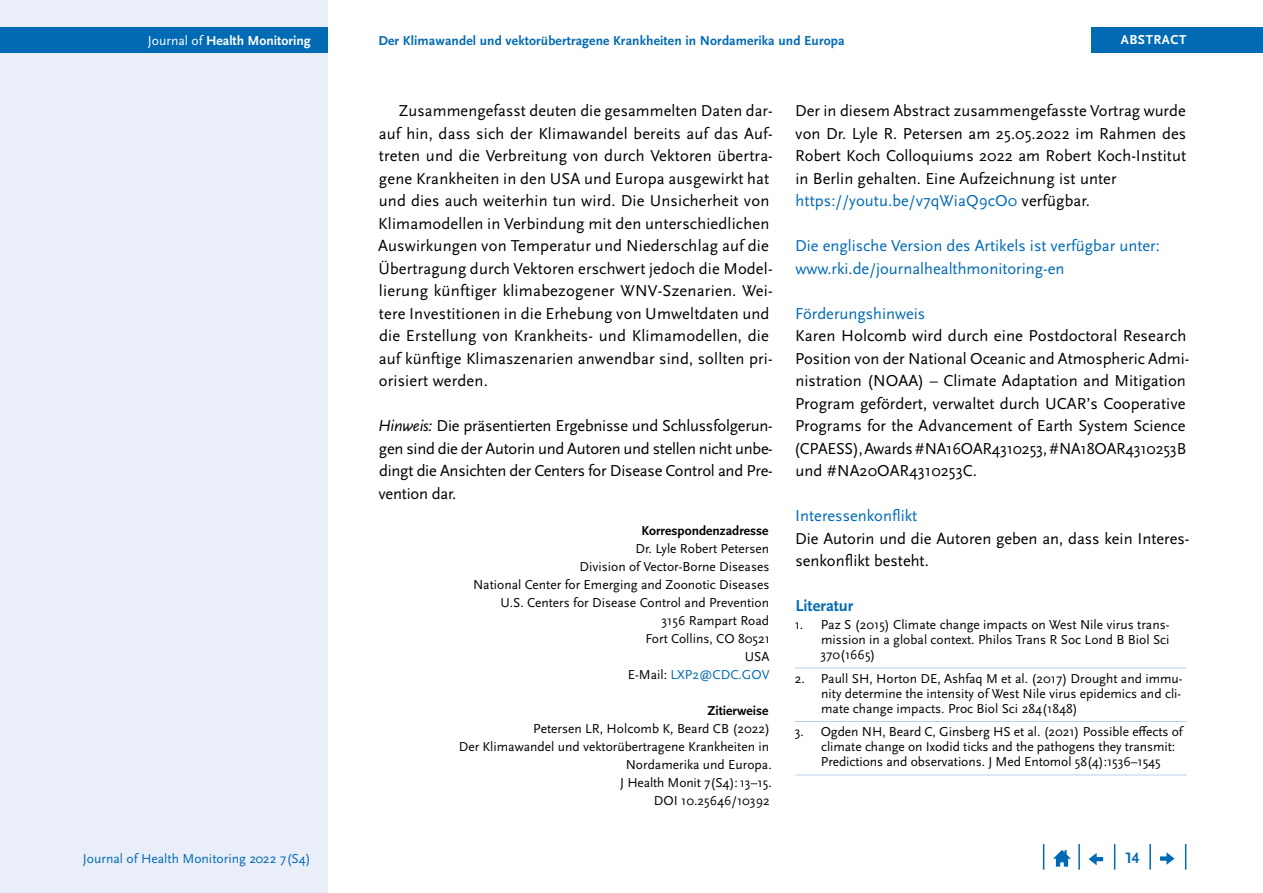
<style>
.page{position:relative;width:1263px;height:893px;background:#fff}
.page>*{position:absolute;margin:0;border:0;box-sizing:border-box;transform-origin:0 0}
.t1{font:16.5px/22.5px "Scala Sans Pro";letter-spacing:.005em;color:#000}
.t2{font:16.5px/22.5px "Scala Sans Pro";color:#006ab4}
.t3{font:700 16.5px "Scala Sans Pro";color:#006ab4}
.t4{font:700 15.75px "Scala Sans Pro";color:#006ab4}
.t5{font:13.65px "Scala Sans Pro";color:#006ab4}
.t6{font:700 13.65px "Scala Sans Pro";color:#fff}
.t7{font:13.5px/18px "Scala Sans Pro";color:#000;text-align:justify}
.t8{font:700 13.5px "Scala Sans Pro";letter-spacing:.01em;color:#006ab4}
.t9{font:700 13.5px "Scala Sans Pro";color:#000}
.t10{font:700 13.5px "Scala Sans Pro";letter-spacing:.04em;color:#fff}
.s1{font-weight:400}
.s2{font-style:italic}
.s3{color:#006ab4}
</style>
<div class="page">
<div style="left:0;top:0;width:327px;height:893px;background:#eaeef9"></div>
<div style="left:0;top:28px;width:327px;height:25px;background:#006ab4"></div>
<svg style="left:1185px;top:844px;width:1px;height:26px"></svg>
<hr style="left:1149px;top:844px;width:2px;height:26px;background:#006ab4">
<svg style="left:1114px;top:844px;width:1px;height:26px"></svg>
<hr style="left:1078px;top:844px;width:2px;height:26px;background:#006ab4">
<svg style="left:1043px;top:844px;width:1px;height:26px"></svg>
<svg style="left:1053px;top:850px;width:18px;height:17px"></svg>
<svg style="left:1089px;top:853px;width:14px;height:12px"></svg>
<svg style="left:1160px;top:852px;width:14px;height:13px"></svg>
<div style="left:1091px;top:28px;width:172px;height:25px;background:#006ab4"></div>
<hr style="left:795px;top:668px;width:391px;height:1px;background:#bdceeb">
<hr style="left:795px;top:721px;width:391px;height:1px;background:#bdceeb">
<hr style="left:795px;top:775px;width:391px;height:1px;background:#bdceeb">
<p class="t6" style="left:148px;top:33px;width:164px"><span class="s1">Journal of</span> Health Monitoring</p>
<p class="t8" style="left:378px;top:33px;width:468px">Der Klimawandel und vektorübertragene Krankheiten in Nordamerika und Europa</p>
<p class="t10" style="left:1121px;top:32px;width:67px">ABSTRACT</p>
<p class="t1" style="left:378px;top:99px;width:396px;text-indent:20px">Zusammengefasst deuten die gesammelten Daten dar&shy;auf hin, dass sich der Klimawandel bereits auf das Auf&shy;treten und die Verbreitung von durch Vektoren übertra&shy;gene Krankheiten in den USA und Europa ausgewirkt hat und dies auch weiterhin tun wird. Die Unsicherheit von Klimamodellen in Verbindung mit den unterschiedlichen Auswirkungen von Temperatur und Niederschlag auf die Übertragung durch Vektoren erschwert jedoch die Model&shy;lierung künftiger klimabezogener WNV-Szenarien. Wei&shy;tere Investitionen in die Erhebung von Umweltdaten und die Erstellung von Krankheits- und Klimamodellen, die auf künftige Klimaszenarien anwendbar sind, sollten pri&shy;orisiert werden.</p>
<p class="t1" style="left:378px;top:414px;width:396px;text-align:justify"><span class="s2">Hinweis:</span> Die präsentierten Ergebnisse und Schlussfolgerun&shy;gen sind die der Autorin und Autoren und stellen nicht unbe&shy;dingt die Ansichten der Centers for Disease Control and Pre&shy;vention dar.</p>
<p class="t9" style="left:641px;top:522px;width:129px">Korrespondenzadresse</p>
<p class="t7" style="left:473px;top:539px;width:298px;text-align:right">Dr. Lyle Robert Petersen<br>Division of Vector-Borne Diseases<br>National Center for Emerging and Zoonotic Diseases<br>U.S. Centers for Disease Control and Prevention<br>3156 Rampart Road<br>Fort Collins, CO 80521<br>USA<br>E-Mail: <span class="s3">LXP2@CDC.GOV</span></p>
<p class="t9" style="left:707px;top:702px;width:63px">Zitierweise</p>
<p class="t7" style="left:459px;top:719px;width:314px;text-align:right">Petersen LR, Holcomb K, Beard CB (2022)<br>Der Klimawandel und vektorübertragene Krankheiten in Nordamerika und Europa.<br>J Health Monit 7(S4):13–15.<br>DOI 10.25646/10392</p>
<p class="t1" style="left:795px;top:99px;width:393px">Der in diesem Abstract zusammengefasste Vortrag wurde von Dr. Lyle R. Petersen am 25.05.2022 im Rahmen des Robert Koch Colloquiums 2022 am Robert Koch-Institut in Berlin gehalten. Eine Aufzeichnung ist unter <span class="s3">https://youtu.be/v7qWiaQ9cO0</span> verfügbar.</p>
<p class="t2" style="left:795px;top:234px;width:366px">Die englische Version des Artikels ist verfügbar unter: www.rki.de/journalhealthmonitoring-en</p>
<p class="t2" style="left:795px;top:302px;width:132px">Förderungshinweis</p>
<p class="t1" style="left:794px;top:324px;width:397px">Karen Holcomb wird durch eine Postdoctoral Research Position von der National Oceanic and Atmospheric Admi&shy;nistration (NOAA) – Climate Adaptation and Mitigation Program gefördert, verwaltet durch UCAR’s Cooperative Programs for the Advancement of Earth System Science (CPAESS), Awards #NA16OAR4310253, #NA18OAR4310253B und #NA20OAR4310253C.</p>
<p class="t2" style="left:795px;top:504px;width:124px">Interessenkonflikt</p>
<p class="t1" style="left:795px;top:527px;width:396px">Die Autorin und die Autoren geben an, dass kein Interes&shy;senkonflikt besteht.</p>
<p class="t3" style="left:795px;top:596px;width:60px">Literatur</p>
<p class="t7" style="left:820px;top:617px;width:351px;line-height:15px;text-indent:-26px">1. Paz S (2015) Climate change impacts on West Nile virus trans&shy;mission in a global context. Philos Trans R Soc Lond B Biol Sci 370(1665)</p>
<p class="t7" style="left:821px;top:671px;width:363px;line-height:15px;text-indent:-26px">2. Paull SH, Horton DE, Ashfaq M et al. (2017) Drought and immu&shy;nity determine the intensity of West Nile virus epidemics and cli&shy;mate change impacts. Proc Biol Sci 284(1848)</p>
<p class="t7" style="left:821px;top:724px;width:363px;line-height:15px;text-align:left;text-indent:-26px">3. Ogden NH, Beard C, Ginsberg HS et al. (2021) Possible effects of climate change on Ixodid ticks and the pathogens they transmit:<br>Predictions and observations. J Med Entomol 58(4):1536–1545</p>
<p class="t5" style="left:83px;top:850px;width:229px">Journal of Health Monitoring 2022 7(S4)</p>
<p class="t4" style="left:1125px;top:849px;width:15px">14</p>
</div>
